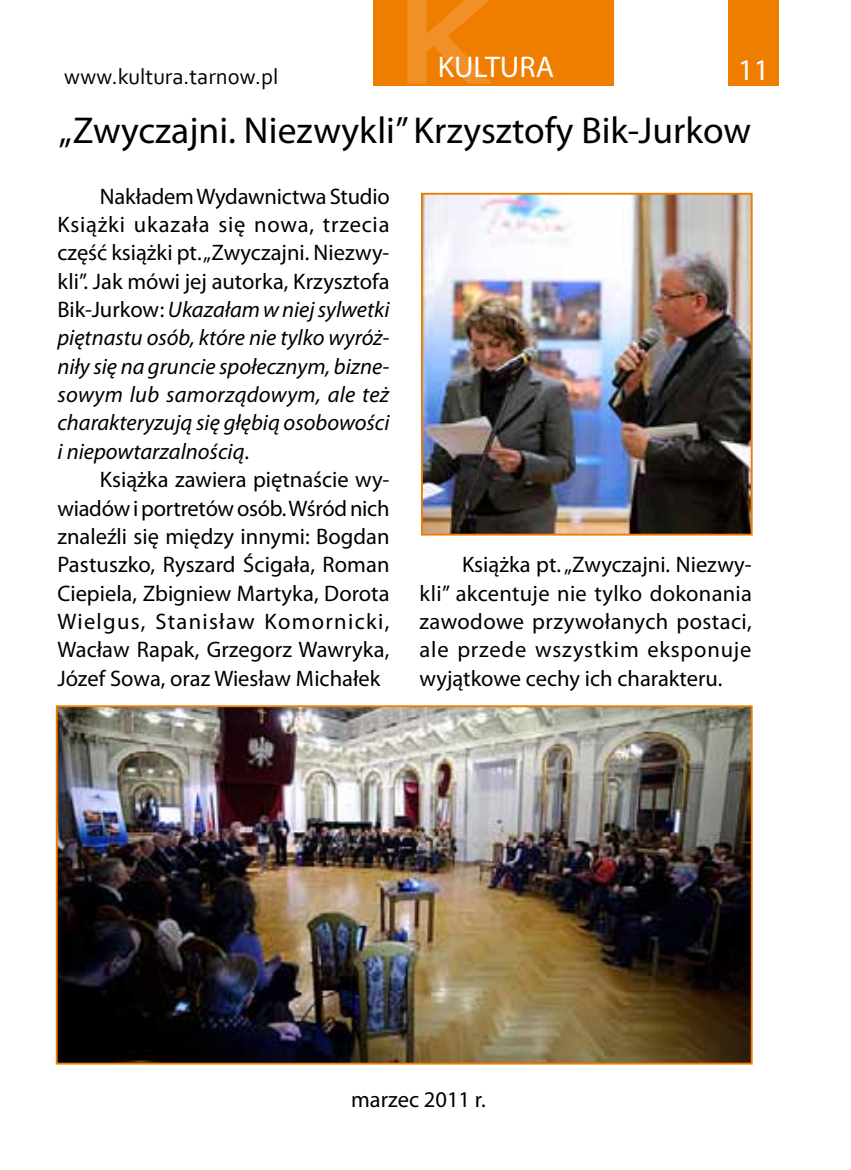
<style>
.page{position:relative;width:851px;height:1170px;background:#fff}
.page>*{position:absolute;margin:0;border:0;box-sizing:border-box;transform-origin:0 0}
.t1{font:37.5px "Myriad Pro";color:#000}
.t2{font:30px "Myriad Pro";color:#fff}
.t3{font:22.5px/28.2px "Myriad Pro";color:#000;text-align:justify}
.t4{font:italic 22.5px/28.2px "Myriad Pro";color:#000;text-align:justify}
.t5{font:22.5px "Corbel";color:#000}
.s1{font-style:normal}
</style>
<div class="page">
<div style="left:373px;top:0;width:241px;height:85px;background:#ee7d00"></div>
<svg style="left:404px;top:0;width:164px;height:86px"></svg>
<div style="left:728px;top:0;width:50px;height:85px;background:#ee7d00"></div>
<img style="left:59px;top:708px;width:690px;height:353px">
<div style="left:56px;top:705px;width:696px;height:359px;border:2px solid #ee7d00"></div>
<img style="left:424px;top:196px;width:325px;height:336px">
<div style="left:421px;top:193px;width:331px;height:342px;border:2px solid #ee7d00"></div>
<p class="t5" style="left:64px;top:62px;width:215px">www.kultura.tarnow.pl</p>
<h2 class="t2" style="left:437px;top:48px;width:118px">KULTURA</h2>
<h2 class="t2" style="left:738px;top:51px;width:32px">11</h2>
<h1 class="t1" style="left:59px;top:108px;width:693px">„Zwyczajni. Niezwykli” Krzysztofy Bik-Jurkow</h1>
<p class="t4" style="left:57px;top:181px;width:334px;text-indent:43px"><span class="s1">Nakładem Wydawnictwa Studio Książki ukazała się nowa, trzecia część książki pt. „Zwyczajni. Niezwy&shy;kli”. Jak mówi jej autorka, Krzysztofa Bik-Jurkow:</span> Ukazałam w niej sylwetki piętnastu osób, które nie tylko wyróż&shy;niły się na gruncie społecznym, bizne&shy;sowym lub samorządowym, ale też charakteryzują się głębią osobowości i niepowtarzalnością<span class="s1">.</span></p>
<p class="t3" style="left:57px;top:465px;width:334px;text-indent:43px">Książka zawiera piętnaście wy&shy;wiadów i portretów osób. Wśród nich znaleźli się między innymi: Bogdan Pastuszko, Ryszard Ścigała, Roman Ciepiela, Zbigniew Martyka, Dorota Wielgus, Stanisław Komornicki, Wacław Rapak, Grzegorz Wawryka, Józef Sowa, oraz Wiesław Michałek</p>
<p class="t3" style="left:419px;top:550px;width:334px;text-indent:43px">Książka pt. „Zwyczajni. Niezwy&shy;kli” akcentuje nie tylko dokonania zawodowe przywołanych postaci, ale przede wszystkim eksponuje wyjątkowe cechy ich charakteru.</p>
<p class="t3" style="left:351px;top:1085px;width:136px">marzec 2011 r.</p>
</div>
